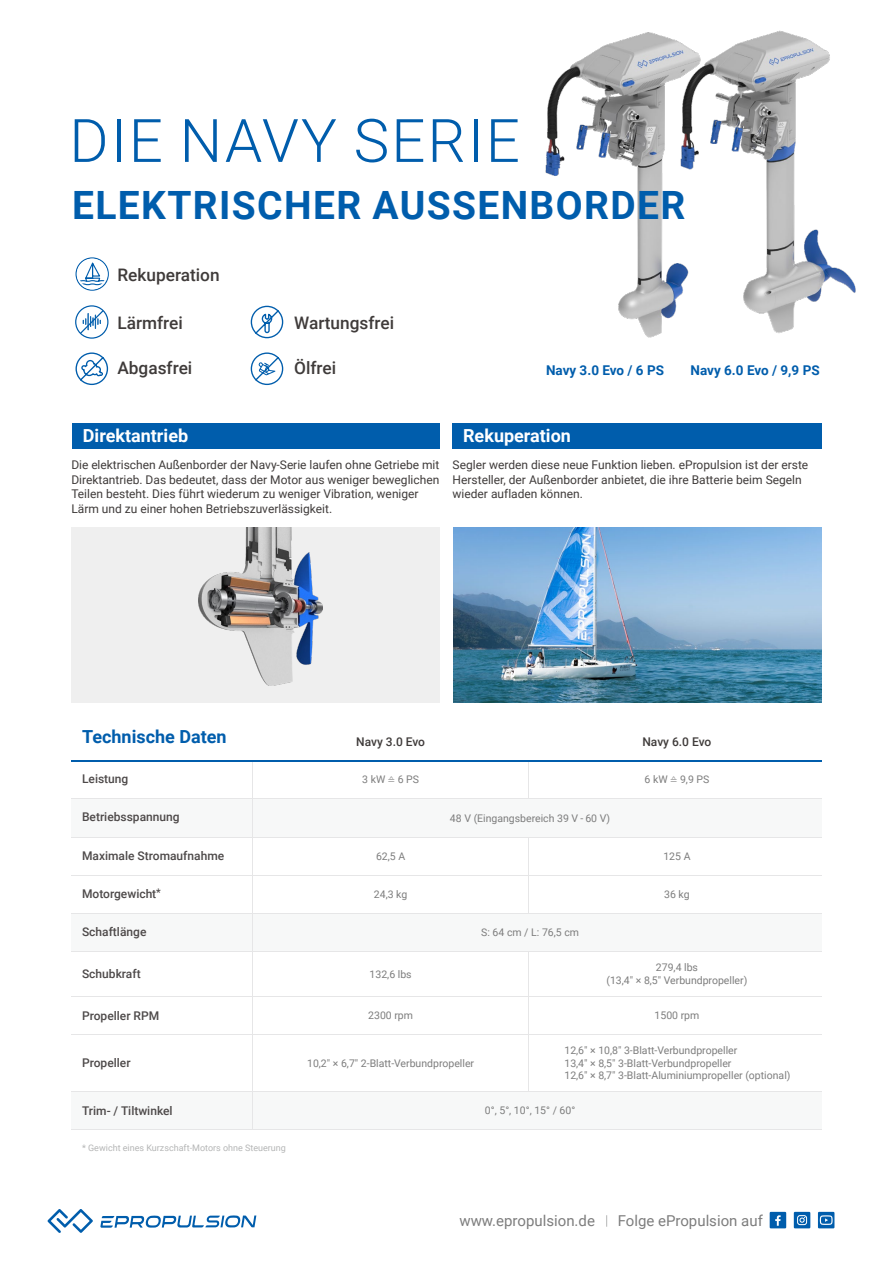
<style>
.page{position:relative;width:893px;height:1263px;background:#fff}
.page>*{position:absolute;margin:0;border:0;box-sizing:border-box;transform-origin:0 0}
.t1{font:300 60px "Roboto";letter-spacing:.035em;color:#005dac}
.t2{font:700 39px "Roboto";letter-spacing:.035em;color:#005dac}
.t3{font:700 18px "Roboto";color:#fff}
.t4{font:700 18px "Roboto";color:#005dac}
.t5{font:500 17.25px "Roboto";color:#3f3b3a}
.t6{font:15px "Roboto";color:#7d7d7d}
.t7{font:700 13.5px "Roboto";letter-spacing:-.005em;color:#005dac}
.t8{font:12px/14.4px "Roboto";color:#3f3b3a}
.t9{font:500 12px "Roboto";color:#4d4949}
.t10{font:500 12px "Roboto";letter-spacing:-.005em;color:#3f3b3a}
.t11{font:10.5px/12.6px "Roboto";color:#7d7d7d;text-align:center}
.t12{font:9px "Roboto";color:#b5b6b6}
.s1{font-family:"Asana Math"}
</style>
<div class="page">
<img style="left:545px;top:32px;width:135px;height:305px">
<img style="left:680px;top:30px;width:176px;height:303px">
<div style="left:71px;top:799px;width:751px;height:38px;background:#f7f8f8"></div>
<div style="left:71px;top:914px;width:751px;height:38px;background:#f7f8f8"></div>
<div style="left:71px;top:1091px;width:751px;height:38px;background:#f7f8f8"></div>
<hr style="left:71px;top:798px;width:751px;height:1px;background:#e6e6e7">
<hr style="left:71px;top:913px;width:751px;height:1px;background:#e6e6e7">
<hr style="left:71px;top:996px;width:751px;height:1px;background:#e6e6e7">
<hr style="left:71px;top:1091px;width:751px;height:1px;background:#e6e6e7">
<hr style="left:71px;top:1129px;width:751px;height:1px;background:#e6e6e7">
<hr style="left:71px;top:875px;width:751px;height:1px;background:#e6e6e7">
<hr style="left:71px;top:837px;width:751px;height:1px;background:#e6e6e7">
<hr style="left:71px;top:951px;width:751px;height:1px;background:#e6e6e7">
<hr style="left:71px;top:1034px;width:751px;height:1px;background:#e6e6e7">
<hr style="left:528px;top:837px;width:1px;height:77px;background:#e6e6e7">
<hr style="left:528px;top:760px;width:1px;height:39px;background:#e6e6e7">
<hr style="left:528px;top:952px;width:1px;height:139px;background:#e6e6e7">
<hr style="left:252px;top:760px;width:1px;height:369px;background:#e6e6e7">
<hr style="left:71px;top:760px;width:751px;height:1px;background:#005dac">
<svg style="left:251px;top:306px;width:32px;height:32px"></svg>
<svg style="left:76px;top:352px;width:32px;height:33px"></svg>
<svg style="left:251px;top:352px;width:32px;height:33px"></svg>
<div style="left:453px;top:423px;width:369px;height:26px;background:#005dac"></div>
<div style="left:72px;top:423px;width:368px;height:26px;background:#005dac"></div>
<img style="left:453px;top:527px;width:369px;height:176px">
<div style="left:72px;top:527px;width:368px;height:176px;background:#efefef"></div>
<img style="left:199px;top:527px;width:123px;height:159px">
<svg style="left:47px;top:1209px;width:46px;height:24px"></svg>
<svg style="left:100px;top:1215px;width:156px;height:13px"></svg>
<svg style="left:606px;top:1215px;width:1px;height:12px"></svg>
<svg style="left:770px;top:1212px;width:16px;height:16px"></svg>
<svg style="left:794px;top:1212px;width:16px;height:16px"></svg>
<svg style="left:818px;top:1212px;width:16px;height:16px"></svg>
<svg style="left:75px;top:305px;width:33px;height:34px"></svg>
<div style="left:76px;top:257px;width:33px;height:34px;border:1px solid #005dac;border-radius:50%"></div>
<svg style="left:77px;top:258px;width:30px;height:31px"></svg>
<h1 class="t1" style="left:69px;top:99px;width:452px">DIE NAVY SERIE</h1>
<h2 class="t2" style="left:72px;top:178px;width:615px">ELEKTRISCHER AUSSENBORDER</h2>
<h3 class="t5" style="left:117px;top:263px;width:104px">Rekuperation</h3>
<h3 class="t5" style="left:117px;top:310px;width:67px">Lärmfrei</h3>
<h3 class="t5" style="left:294px;top:310px;width:101px">Wartungsfrei</h3>
<h3 class="t5" style="left:117px;top:356px;width:76px">Abgasfrei</h3>
<h3 class="t5" style="left:294px;top:356px;width:43px">Ölfrei</h3>
<p class="t7" style="left:546px;top:361px;width:120px">Navy 3.0 Evo / 6 PS</p>
<p class="t7" style="left:691px;top:361px;width:131px">Navy 6.0 Evo / 9,9 PS</p>
<h3 class="t3" style="left:83px;top:423px;width:107px">Direktantrieb</h3>
<h3 class="t3" style="left:463px;top:423px;width:109px">Rekuperation</h3>
<p class="t8" style="left:71px;top:457px;width:369px">Die elektrischen Außenborder der Navy-Serie laufen ohne Getriebe mit Direktantrieb. Das bedeutet, dass der Motor aus weniger beweglichen Teilen besteht. Dies führt wiederum zu weniger Vibration, weniger Lärm und zu einer hohen Betriebszuverlässigkeit.</p>
<p class="t8" style="left:453px;top:457px;width:357px">Segler werden diese neue Funktion lieben. ePropulsion ist der erste<br>Hersteller, der Außenborder anbietet, die ihre Batterie beim Segeln wieder aufladen können.</p>
<h3 class="t4" style="left:82px;top:724px;width:146px">Technische Daten</h3>
<p class="t10" style="left:642px;top:733px;width:70px">Navy 6.0 Evo</p>
<p class="t11" style="left:362px;top:773px;width:58px">3 kW <span class="s1">≙</span> 6 PS</p>
<p class="t10" style="left:356px;top:733px;width:70px">Navy 3.0 Evo</p>
<p class="t9" style="left:82px;top:770px;width:48px">Leistung</p>
<p class="t9" style="left:82px;top:809px;width:99px">Betriebsspannung</p>
<p class="t9" style="left:82px;top:847px;width:144px">Maximale Stromaufnahme</p>
<p class="t9" style="left:82px;top:885px;width:80px">Motorgewicht<sup>*</sup></p>
<p class="t9" style="left:82px;top:923px;width:66px">Schaftlänge</p>
<p class="t9" style="left:82px;top:965px;width:60px">Schubkraft</p>
<p class="t9" style="left:82px;top:1007px;width:79px">Propeller RPM</p>
<p class="t9" style="left:82px;top:1054px;width:50px">Propeller</p>
<p class="t9" style="left:82px;top:1102px;width:92px">Trim- / Tiltwinkel</p>
<p class="t11" style="left:644px;top:773px;width:66px">6 kW <span class="s1">≙</span> 9,9 PS</p>
<p class="t11" style="left:450px;top:811px;width:162px">48 V (Eingangsbereich 39 V - 60 V)</p>
<p class="t11" style="left:376px;top:849px;width:31px">62,5 A</p>
<p class="t11" style="left:374px;top:888px;width:35px">24,3 kg</p>
<p class="t11" style="left:663px;top:849px;width:29px">125 A</p>
<p class="t11" style="left:664px;top:888px;width:27px">36 kg</p>
<p class="t11" style="left:481px;top:926px;width:99px">S: 64 cm / L: 76,5 cm</p>
<p class="t11" style="left:606px;top:961px;width:142px">279,4 lbs<br>(13,4″ × 8,5″ Verbundpropeller)</p>
<p class="t11" style="left:654px;top:1009px;width:46px">1500 rpm</p>
<p class="t11" style="left:564px;top:1043px;width:228px;text-align:left">12,6″ × 10,8″ 3-Blatt-Verbundpropeller<br>13,4″ × 8,5″ 3-Blatt-Verbundpropeller<br>12,6″ × 8,7″ 3-Blatt-Aluminiumpropeller (optional)</p>
<p class="t11" style="left:370px;top:967px;width:44px">132,6 lbs</p>
<p class="t11" style="left:368px;top:1009px;width:46px">2300 rpm</p>
<p class="t11" style="left:307px;top:1056px;width:169px">10,2″ × 6,7″ 2-Blatt-Verbundpropeller</p>
<p class="t11" style="left:485px;top:1103px;width:92px">0°, 5°, 10°, 15° / 60°</p>
<p class="t12" style="left:82px;top:1141px;width:205px">* Gewicht eines Kurzschaft-Motors ohne Steuerung</p>
<p class="t6" style="left:459px;top:1210px;width:137px">www.epropulsion.de</p>
<p class="t6" style="left:618px;top:1210px;width:147px">Folge ePropulsion auf</p>
</div>
